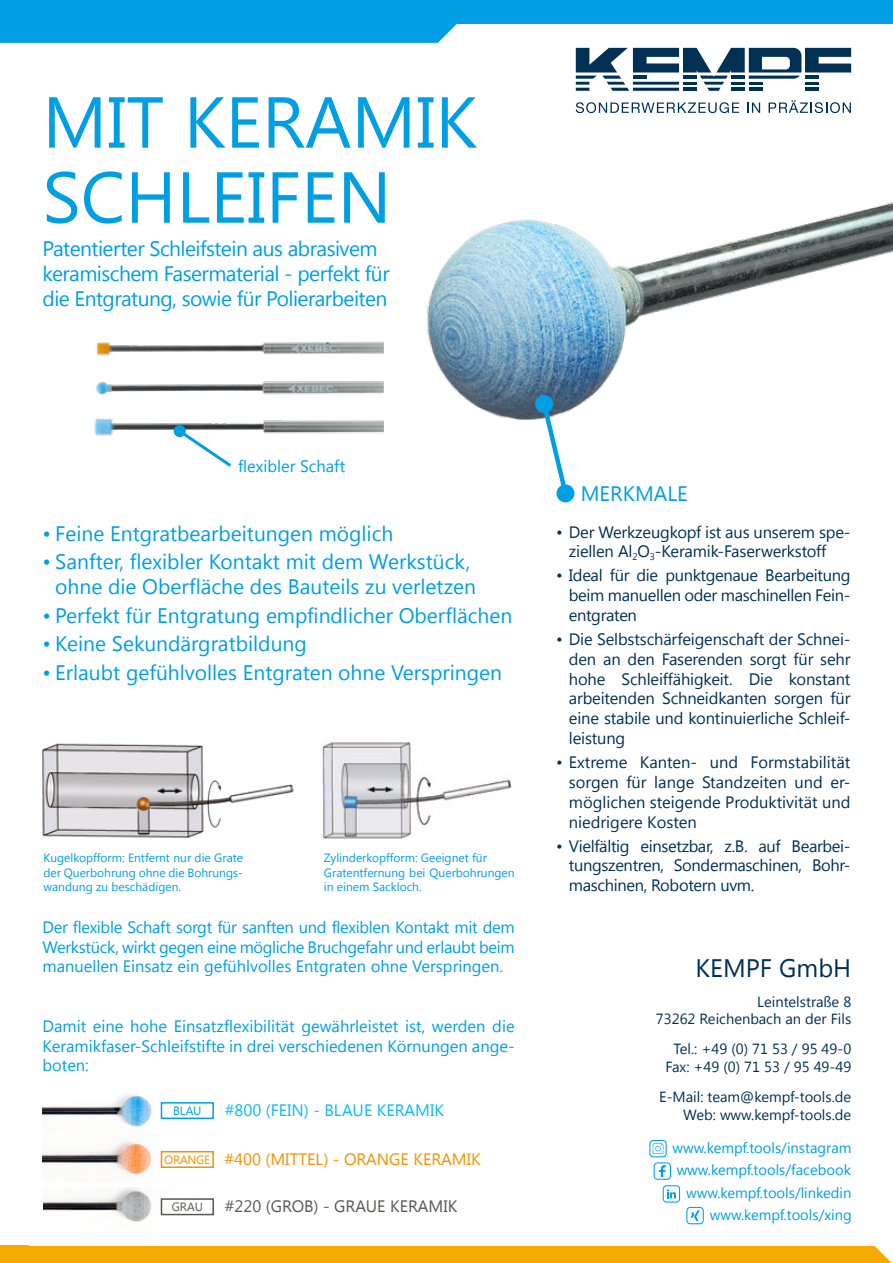
<style>
.page{position:relative;width:893px;height:1263px;background:#fff}
.page>*{position:absolute;margin:0;border:0;box-sizing:border-box;transform-origin:0 0}
.t1{font:72px/75px "Khmer UI";color:#009fe3}
.t2{font:25.35px "Khmer UI";color:#003053}
.t3{font:21px/25.2px "Khmer UI";color:#009fe3;text-align:right}
.t4{font:21px/25.2px "Khmer UI";letter-spacing:-.025em;color:#009fe3}
.t5{font:16.5px/19.8px "Khmer UI";letter-spacing:-.01em;color:#003053;text-align:justify}
.t6{font:16.5px/19.8px "Khmer UI";color:#009fe3;text-align:justify}
.t7{font:16.5px "Khmer UI";color:#f39200}
.t8{font:16.5px "Khmer UI";color:#0bbbef}
.t9{font:16.5px "Khmer UI";color:#575756}
.t10{font:14.7px/17.7px "Khmer UI";color:#003053;text-align:right}
.t11{font:14.7px/22.4px "Khmer UI";color:#009fe3;text-align:right}
.t12{font:12px/14.4px "Khmer UI";color:#009fe3;text-align:justify}
.t13{font:12px "Khmer UI";letter-spacing:-.02em;color:#f39200}
.t14{font:12px "Khmer UI";color:#575756}
</style>
<div class="page">
<div style="left:0;top:0;width:893px;height:46px;background:#009fe3"></div>
<div style="left:0;top:43px;width:643px;height:25px;background:#fff"></div>
<div style="left:457px;top:24px;width:436px;height:34px;background:#fff"></div>
<svg style="left:576px;top:102px;width:163px;height:11px"></svg>
<svg style="left:747px;top:103px;width:13px;height:10px"></svg>
<svg style="left:769px;top:100px;width:82px;height:13px"></svg>
<svg style="left:576px;top:48px;width:275px;height:43px"></svg>
<svg style="left:402px;top:24px;width:55px;height:19px"></svg>
<div style="left:28px;top:1246px;width:864px;height:17px;background:#f5aa03"></div>
<div style="left:0;top:1246px;width:28px;height:17px;background:#f5aa03"></div>
<img style="left:427px;top:202px;width:466px;height:218px">
<img style="left:94px;top:341px;width:290px;height:95px">
<svg style="left:176px;top:427px;width:58px;height:40px"></svg>
<div style="left:174px;top:425px;width:12px;height:12px;background:#009fe3;border-radius:50%"></div>
<img style="left:322px;top:742px;width:190px;height:97px">
<img style="left:42px;top:743px;width:252px;height:96px">
<svg style="left:539px;top:399px;width:32px;height:100px"></svg>
<div style="left:556px;top:484px;width:18px;height:18px;background:#009fe3;border-radius:50%"></div>
<div style="left:535px;top:395px;width:18px;height:18px;background:#009fe3;border-radius:50%"></div>
<div style="left:161px;top:1151px;width:53px;height:17px;border:2px solid #f39200"></div>
<img style="left:43px;top:1094px;width:158px;height:33px">
<img style="left:43px;top:1141px;width:109px;height:34px">
<img style="left:43px;top:1187px;width:171px;height:35px">
<div style="left:161px;top:1198px;width:53px;height:17px;border:2px solid #575756"></div>
<div style="left:161px;top:1102px;width:53px;height:17px;border:2px solid #009fe3"></div>
<div style="left:654px;top:1162px;width:17px;height:18px;border:1px solid #009fe3;border-radius:3px"></div>
<svg style="left:659px;top:1165px;width:7px;height:12px"></svg>
<div style="left:663px;top:1185px;width:17px;height:17px;border:1px solid #009fe3;border-radius:3px"></div>
<svg style="left:667px;top:1189px;width:9px;height:9px"></svg>
<svg style="left:650px;top:1140px;width:16px;height:17px"></svg>
<div style="left:649px;top:1140px;width:18px;height:17px;border:1px solid #009fe3;border-radius:3px"></div>
<svg style="left:653px;top:1143px;width:10px;height:11px"></svg>
<div style="left:686px;top:1207px;width:18px;height:17px;border:1px solid #009fe3;border-radius:3px"></div>
<svg style="left:690px;top:1210px;width:10px;height:11px"></svg>
<h1 class="t1" style="left:43px;top:85px;width:436px">MIT KERAMIK<br>SCHLEIFEN</h1>
<p class="t4" style="left:43px;top:236px;width:349px">Patentierter Schleifstein aus abrasivem keramischem Fasermaterial - perfekt für die Entgratung, sowie für Polierarbeiten</p>
<p class="t6" style="left:238px;top:456px;width:109px">flexibler Schaft</p>
<p class="t3" style="left:43px;top:521px;width:352px">• Feine Entgratbearbeitungen möglich</p>
<p class="t3" style="left:43px;top:549px;width:435px">• Sanfter, flexibler Kontakt mit dem Werkstück, ohne die Oberfläche des Bauteils zu verletzen</p>
<p class="t3" style="left:43px;top:603px;width:471px">• Perfekt für Entgratung empfindlicher Oberflächen</p>
<p class="t3" style="left:43px;top:631px;width:266px">• Keine Sekundärgratbildung</p>
<p class="t3" style="left:43px;top:660px;width:461px">• Erlaubt gefühlvolles Entgraten ohne Verspringen</p>
<p class="t12" style="left:43px;top:851px;width:201px">Kugelkopfform: Entfernt nur die Grate der Querbohrung ohne die Bohrungs&shy;wandung zu beschädigen.</p>
<p class="t12" style="left:324px;top:851px;width:192px;text-align:left">Zylinderkopfform: Geeignet für<br>Gratentfernung bei Querbohrungen in einem Sackloch.</p>
<p class="t6" style="left:43px;top:917px;width:474px">Der flexible Schaft sorgt für sanften und flexiblen Kontakt mit dem Werkstück, wirkt gegen eine mögliche Bruchgefahr und erlaubt beim manuellen Einsatz ein gefühlvolles Entgraten ohne Verspringen.</p>
<p class="t6" style="left:43px;top:1016px;width:474px">Damit eine hohe Einsatzflexibilität gewährleistet ist, werden die Keramikfaser-Schleifstifte in drei verschiedenen Körnungen ange&shy;boten:</p>
<p class="t12" style="left:173px;top:1103px;width:29px">BLAU</p>
<p class="t13" style="left:164px;top:1153px;width:48px">ORANGE</p>
<p class="t8" style="left:225px;top:1100px;width:221px">#800 (FEIN) - BLAUE KERAMIK</p>
<p class="t7" style="left:224px;top:1149px;width:258px">#400 (MITTEL) - ORANGE KERAMIK</p>
<p class="t14" style="left:172px;top:1200px;width:33px">GRAU</p>
<p class="t9" style="left:225px;top:1197px;width:234px">#220 (GROB) - GRAUE KERAMIK</p>
<p class="t3" style="left:581px;top:481px;width:109px">MERKMALE</p>
<p class="t5" style="left:569px;top:522px;width:283px;text-indent:-13px">• Der Werkzeugkopf ist aus unserem spe&shy;ziellen Al<sub>2</sub>O<sub>3</sub>-Keramik-Faserwerkstoff</p>
<p class="t5" style="left:569px;top:566px;width:283px;text-indent:-13px">• Ideal für die punktgenaue Bearbeitung beim manuellen oder maschinellen Fein&shy;entgraten</p>
<p class="t5" style="left:569px;top:629px;width:283px;text-indent:-13px">• Die Selbstschärfeigenschaft der Schnei&shy;den an den Faserenden sorgt für sehr hohe Schleiffähigkeit. Die konstant arbeitenden Schneidkanten sorgen für eine stabile und kontinuierliche Schleif&shy;leistung</p>
<p class="t5" style="left:569px;top:752px;width:283px;text-indent:-13px">• Extreme Kanten- und Formstabilität sorgen für lange Standzeiten und er&shy;möglichen steigende Produktivität und niedrigere Kosten</p>
<p class="t5" style="left:569px;top:836px;width:283px;text-indent:-13px">• Vielfältig einsetzbar, z.B. auf Bearbei&shy;tungszentren, Sondermaschinen, Bohr&shy;maschinen, Robotern uvm.</p>
<h2 class="t2" style="left:696px;top:953px;width:157px">KEMPF GmbH</h2>
<p class="t10" style="left:656px;top:992px;width:197px">Leintelstraße 8<br>73262 Reichenbach an der Fils</p>
<p class="t10" style="left:665px;top:1040px;width:187px;text-align:center">Tel.: +49 (0) 71 53 / 95 49-0<br>Fax: +49 (0) 71 53 / 95 49-49</p>
<p class="t10" style="left:659px;top:1088px;width:193px">E-Mail: team@kempf-tools.de<br>Web: www.kempf-tools.de</p>
<p class="t11" style="left:672px;top:1136px;width:181px">www.kempf.tools/instagram</p>
<p class="t11" style="left:677px;top:1159px;width:176px">www.kempf.tools/facebook www.kempf.tools/linkedin</p>
<p class="t11" style="left:710px;top:1204px;width:143px">www.kempf.tools/xing</p>
</div>
